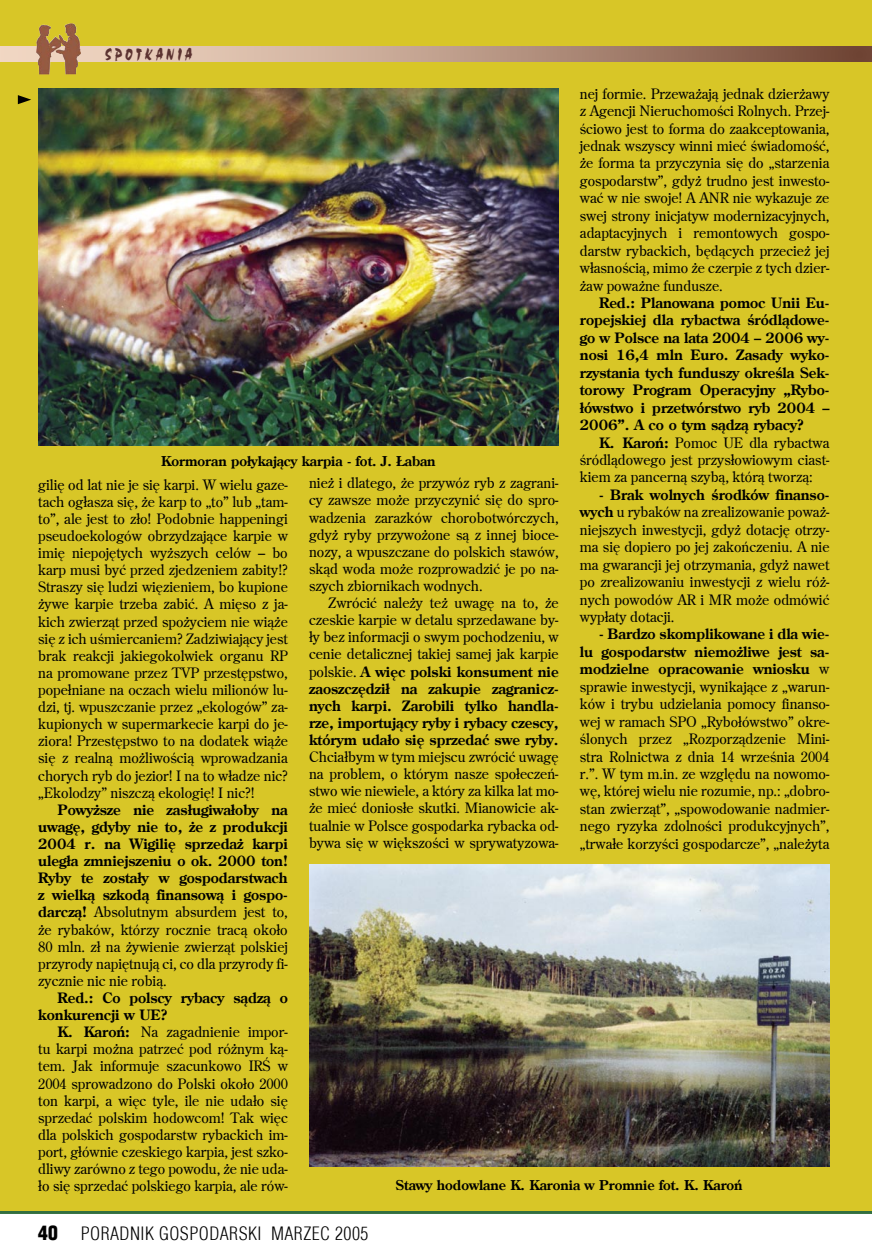
<style>
.page{position:relative;width:872px;height:1255px;background:#fff}
.page>*{position:absolute;margin:0;border:0;box-sizing:border-box;transform-origin:0 0}
.t1{font:19.5px "Chalk";letter-spacing:.2em;color:#5b3230;scale:.75 1}
.t2{font:300 18px "Switzerland Cond";letter-spacing:.025em;color:#000}
.t3{font:14.25px/17.1px "Centurion Old";color:#000;text-align:justify}
.t4{font:700 14.25px/17.1px "Centurion Old";color:#000;text-align:justify}
.t5{font:700 13.5px "Centurion Old";color:#000}
.s1{font-weight:700}
.s2{font-weight:400}
.s3{font-weight:900;font-size:19.5px}
</style>
<div class="page">
<hr style="left:0;top:1210px;width:872px;height:3px;background:#326f3f">
<div style="left:0;top:0;width:872px;height:1210px;background:#d8c627"></div>
<svg style="left:0;top:47px;width:872px;height:15px;background:#b89684"></svg>
<img style="left:38px;top:88px;width:520px;height:358px">
<img style="left:309px;top:864px;width:520px;height:302px">
<img style="left:55px;top:23px;width:26px;height:51px">
<svg style="left:18px;top:95px;width:13px;height:9px"></svg>
<h1 class="t1" style="left:105px;top:44px;width:118px">SPOTKANIA</h1>
<p class="t3" style="left:580px;top:85px;width:251px">nej formie. Przeważają jednak dzierżawy z Agencji Nieruchomości Rolnych. Przej&shy;ściowo jest to forma do zaakceptowania, jednak wszyscy winni mieć świadomość, że forma ta przyczynia się do „starzenia gospodarstw”, gdyż trudno jest inwesto&shy;wać w nie swoje! A ANR nie wykazuje ze swej strony inicjatyw modernizacyjnych, adaptacyjnych i remontowych gospo&shy;darstw rybackich, będących przecież jej własnością, mimo że czerpie z tych dzier&shy;żaw poważne fundusze.</p>
<p class="t4" style="left:580px;top:294px;width:251px;text-indent:19px">Red.: Planowana pomoc Unii Eu&shy;ropejskiej dla rybactwa śródlądowe&shy;go w Polsce na lata 2004 – 2006 wy&shy;nosi 16,4 mln Euro. Zasady wyko&shy;rzystania tych funduszy określa Sek&shy;torowy Program Operacyjny „Rybo&shy;łówstwo i przetwórstwo ryb 2004 – 2006”. A co o tym sądzą rybacy?</p>
<p class="t3" style="left:580px;top:433px;width:251px;text-indent:19px"><span class="s1">K. Karoń:</span> Pomoc UE dla rybactwa śródlądowego jest przysłowiowym ciast&shy;kiem za pancerną szybą, którą tworzą:</p>
<p class="t3" style="left:580px;top:486px;width:251px;text-indent:19px"><span class="s1">- Brak wolnych środków finanso&shy;wych</span> u rybaków na zrealizowanie poważ&shy;niejszych inwestycji, gdyż dotację otrzy&shy;ma się dopiero po jej zakończeniu. A nie ma gwarancji jej otrzymania, gdyż nawet po zrealizowaniu inwestycji z wielu róż&shy;nych powodów AR i MR może odmówić wypłaty dotacji.</p>
<p class="t3" style="left:580px;top:625px;width:251px;text-indent:19px"><span class="s1">- Bardzo skomplikowane i dla wie&shy;lu gospodarstw niemożliwe jest sa&shy;modzielne opracowanie wniosku</span> w sprawie inwestycji, wynikające z „warun&shy;ków i trybu udzielania pomocy finanso&shy;wej w ramach SPO „Rybołówstwo” okre&shy;ślonych przez „Rozporządzenie Mini&shy;stra Rolnictwa z dnia 14 września 2004 r.”. W tym m.in. ze względu na nowomo&shy;wę, której wielu nie rozumie, np.: „dobro&shy;stan zwierząt”, „spowodowanie nadmier&shy;nego ryzyka zdolności produkcyjnych”, „trwałe korzyści gospodarcze”, „należyta</p>
<p class="t5" style="left:161px;top:452px;width:276px">Kormoran połykający karpia - fot. J. Łaban</p>
<p class="t3" style="left:309px;top:474px;width:251px">nież i dlatego, że przywóz ryb z zagrani&shy;cy zawsze może przyczynić się do spro&shy;wadzenia zarazków chorobotwórczych, gdyż ryby przywożone są z innej bioce&shy;nozy, a wpuszczane do polskich stawów, skąd woda może rozprowadzić je po na&shy;szych zbiornikach wodnych.</p>
<p class="t4" style="left:309px;top:594px;width:251px;text-indent:19px"><span class="s2">Zwrócić należy też uwagę na to, że czeskie karpie w detalu sprzedawane by&shy;ły bez informacji o swym pochodzeniu, w cenie detalicznej takiej samej jak karpie polskie.</span> A więc polski konsument nie zaoszczędził na zakupie zagranicz&shy;nych karpi. Zarobili tylko handla&shy;rze, importujący ryby i rybacy czescy, którym udało się sprzedać swe ryby.</p>
<p class="t3" style="left:309px;top:748px;width:251px">Chciałbym w tym miejscu zwrócić uwagę na problem, o którym nasze społeczeń&shy;stwo wie niewiele, a który za kilka lat mo&shy;że mieć doniosłe skutki. Mianowicie ak&shy;tualnie w Polsce gospodarka rybacka od&shy;bywa się w większości w sprywatyzowa-</p>
<p class="t3" style="left:38px;top:476px;width:251px">gilię od lat nie je się karpi. W wielu gaze&shy;tach ogłasza się, że karp to „to” lub „tam&shy;to”, ale jest to zło! Podobnie happeningi pseudoekologów obrzydzające karpie w imię niepojętych wyższych celów – bo karp musi być przed zjedzeniem zabity!?<br>Straszy się ludzi więzieniem, bo kupione żywe karpie trzeba zabić. A mięso z ja&shy;kich zwierząt przed spożyciem nie wiąże się z ich uśmiercaniem? Zadziwiający jest brak reakcji jakiegokolwiek organu RP na promowane przez TVP przestępstwo, popełniane na oczach wielu milionów lu&shy;dzi, tj. wpuszczanie przez „ekologów” za&shy;kupionych w supermarkecie karpi do je&shy;ziora! Przestępstwo to na dodatek wiąże się z realną możliwością wprowadzania chorych ryb do jezior! I na to władze nic? „Ekolodzy” niszczą ekologię! I nic?!</p>
<p class="t4" style="left:38px;top:800px;width:251px;text-indent:19px">Powyższe nie zasługiwałoby na uwagę, gdyby nie to, że z produkcji 2004 r. na Wigilię sprzedaż karpi uległa zmniejszeniu o ok. 2000 ton!<br>Ryby te zostały w gospodarstwach z wielką szkodą finansową i gospo&shy;darczą! <span class="s2">Absolutnym absurdem jest to, że rybaków, którzy rocznie tracą około 80 mln. zł na żywienie zwierząt polskiej przyrody napiętnują ci, co dla przyrody fi&shy;zycznie nic nie robią.</span></p>
<p class="t4" style="left:38px;top:988px;width:251px;text-indent:19px">Red.: Co polscy rybacy sądzą o konkurencji w UE?</p>
<p class="t3" style="left:38px;top:1023px;width:251px;text-indent:19px"><span class="s1">K. Karoń:</span> Na zagadnienie impor&shy;tu karpi można patrzeć pod różnym ką&shy;tem. Jak informuje szacunkowo IRŚ w 2004 sprowadzono do Polski około 2000 ton karpi, a więc tyle, ile nie udało się sprzedać polskim hodowcom! Tak więc dla polskich gospodarstw rybackich im&shy;port, głównie czeskiego karpia, jest szko&shy;dliwy zarówno z tego powodu, że nie uda&shy;ło się sprzedać polskiego karpia, ale rów-</p>
<p class="t5" style="left:396px;top:1176px;width:348px">Stawy hodowlane K. Karonia w Promnie fot. K. Karoń</p>
<p class="t2" style="left:38px;top:1222px;width:332px"><span class="s3">40</span> PORADNIK GOSPODARSKI MARZEC 2005</p>
</div>
